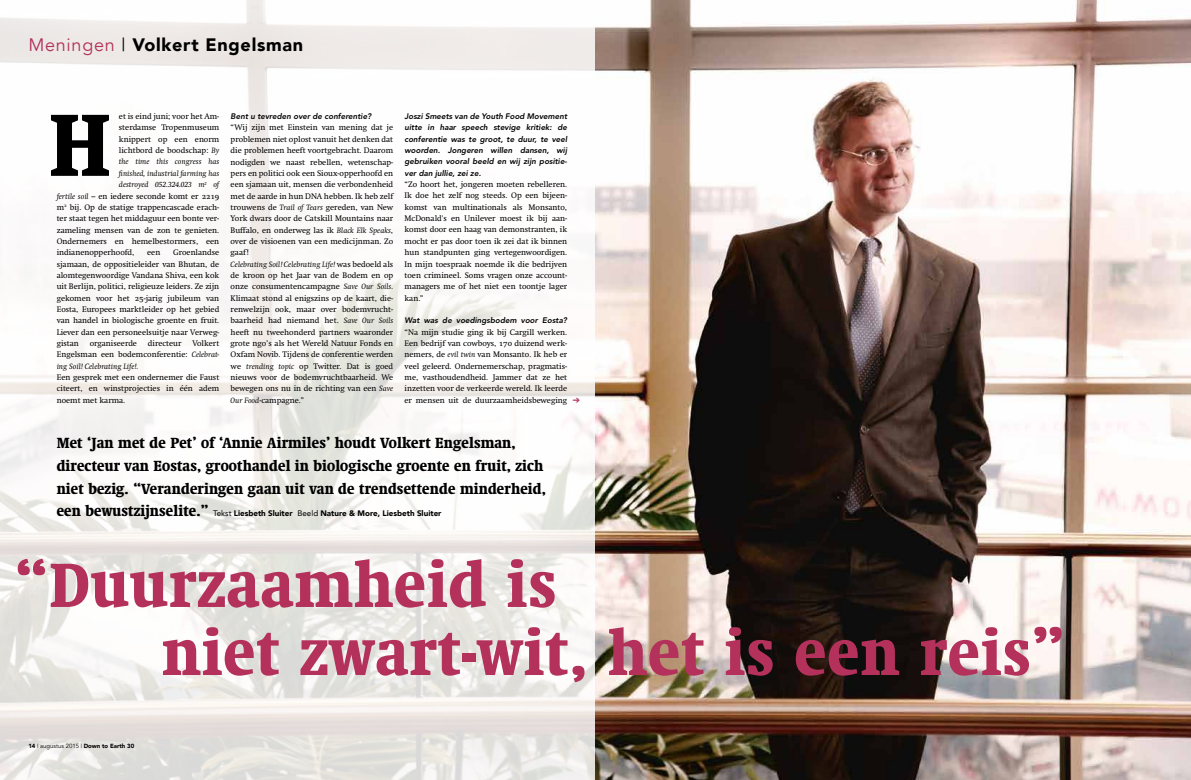
<style>
.page{position:relative;width:1191px;height:780px;background:#fff}
.page>*{position:absolute;margin:0;border:0;box-sizing:border-box;transform-origin:0 0}
.t1{font:700 condensed 96px "Nu Swift";color:#000}
.t2{font:700 condensed 68px/68px "Nu Swift";letter-spacing:.02em;color:#b3315b}
.t3{font:900 18px "Avenir LT";letter-spacing:.04em;color:#000}
.t4{font:700 condensed 16px/22.7px "Nu Swift";letter-spacing:.01em;color:#000}
.t5{font:8px/11.3px "Nu Swift";color:#000;text-align:justify}
.t6{font:italic 800 8px/11.3px "Avenir";color:#000;text-align:justify}
.t7{font:italic 8px/11.3px "Swift EF";color:#000;text-align:justify}
.t8{font:900 8px "Avenir LT";color:#000}
.t9{font:900 6px "Avenir LT";color:#000}
.s1{font-weight:400;color:#b3315b}
.s2{font-weight:400}
.s3{font-family:"Swift EF";font-style:italic}
.s4{font-family:"Nu Swift";font-style:normal}
.s5{font-family:"Nu Swift";font-weight:700;font-stretch:condensed;font-size:16px}
</style>
<div class="page">
<img style="left:595px;top:0;width:596px;height:780px">
<svg style="left:0;top:0;width:595px;height:780px"></svg>
<svg style="left:573px;top:397px;width:7px;height:5px"></svg>
<h3 class="t3" style="left:28px;top:34px;width:276px"><span class="s1">Meningen</span> <span class="s2">|</span> Volkert Engelsman</h3>
<p class="t5" style="left:119px;top:111px;width:102px">et is eind juni; voor het Am&shy;sterdamse Tropenmuseum knippert op een enorm lichtbord de boodschap: <span class="s3">By</span></p>
<p class="t7" style="left:119px;top:156px;width:102px">the time this congress has finished, industrial farming has destroyed 052.324.023 m<sup>2</sup> of</p>
<p class="t5" style="left:57px;top:190px;width:164px"><span class="s3">fertile soil</span> – en iedere seconde komt er 2219 m<sup>2</sup> bij. Op de statige trappencascade erach&shy;ter staat tegen het middaguur een bonte ver&shy;zameling mensen van de zon te genieten.<br>Ondernemers en hemelbestormers, een indianenopperhoofd,</p>
<h1 class="t1" style="left:49px;top:91px;width:64px">H</h1>
<p class="t5" style="left:57px;top:247px;width:164px;text-indent:116px">Groenlandse sjamaan, de oppositieleider van Bhutan, de alomtegenwoordige Vandana Shiva, een kok uit Berlijn, politici, religieuze leiders. Ze zijn gekomen voor het 25-jarig jubileum van Eosta, Europees marktleider op het gebied van handel in biologische groente en fruit.<br>Liever dan een personeelsuitje naar Verweg&shy;gistan</p>
<p class="t5" style="left:147px;top:247px;width:15px">een</p>
<p class="t5" style="left:57px;top:337px;width:164px;text-align:right">Volkert<br>Engelsman een bodemconferentie: <span class="s3">Celebrat-</span></p>
<p class="t7" style="left:57px;top:360px;width:83px">ing Soil! Celebrating Life!.</p>
<p class="t5" style="left:57px;top:371px;width:164px">Een gesprek met een ondernemer die Faust citeert, en winstprojecties in één adem noemt met karma.</p>
<p class="t5" style="left:90px;top:337px;width:49px">organiseerde</p>
<p class="t5" style="left:148px;top:337px;width:35px">directeur</p>
<p class="t6" style="left:231px;top:111px;width:142px">Bent u tevreden over de conferentie?</p>
<p class="t5" style="left:231px;top:122px;width:164px">“Wij zijn met Einstein van mening dat je problemen niet oplost vanuit het denken dat die problemen heeft voortgebracht. Daarom nodigden we naast rebellen, wetenschap&shy;pers en politici ook een Sioux-opperhoofd en een sjamaan uit, mensen die verbondenheid met de aarde in hun DNA hebben. Ik heb zelf trouwens de <span class="s3">Trail of Tears</span> gereden, van New York dwars door de Catskill Mountains naar Buffalo, en onderweg las ik <span class="s3">Black Elk Speaks</span>, over de visioenen van een medicijnman. Zo gaaf!</p>
<p class="t7" style="left:231px;top:258px;width:164px">Celebrating Soil! Celebrating Life! <span class="s4">was bedoeld als</span></p>
<p class="t5" style="left:231px;top:269px;width:164px">de kroon op het Jaar van de Bodem en op onze consumentencampagne <span class="s3">Save Our Soils.<br></span>Klimaat stond al enigszins op de kaart, die&shy;renwelzijn ook, maar over bodemvrucht&shy;baarheid had niemand het. <span class="s3">Save Our Soils </span>heeft nu tweehonderd partners waaronder grote ngo’s als het Wereld Natuur Fonds en Oxfam Novib. Tijdens de conferentie werden we <span class="s3">trending topic</span> op Twitter. Dat is goed nieuws voor de bodemvruchtbaarheid. We bewegen ons nu in de richting van een <span class="s3">Save Our Food</span>-campagne.”</p>
<p class="t6" style="left:404px;top:111px;width:164px">Joszi Smeets van de Youth Food Movement uitte in haar speech stevige kritiek: de conferentie was te groot, te duur, te veel woorden. Jongeren willen dansen, wij gebruiken vooral beeld en wij zijn positie&shy;ver dan jullie, zei ze.</p>
<p class="t5" style="left:404px;top:179px;width:164px">“Zo hoort het, jongeren moeten rebelleren.<br>Ik doe het zelf nog steeds. Op een bijeen&shy;komst van multinationals als Monsanto, McDonald's en Unilever moest ik bij aan&shy;komst door een haag van demonstranten, ik mocht er pas door toen ik zei dat ik binnen hun standpunten ging vertegenwoordigen.<br>In mijn toespraak noemde ik die bedrijven toen crimineel. Soms vragen onze account&shy;managers me of het niet een toontje lager kan.”</p>
<p class="t6" style="left:404px;top:315px;width:164px">Wat was de voedingsbodem voor Eosta?</p>
<p class="t5" style="left:404px;top:326px;width:164px">“Na mijn studie ging ik bij Cargill werken.<br>Een bedrijf van cowboys, 170 duizend werk&shy;nemers, de <span class="s3">evil twin</span> van Monsanto. Ik heb er veel geleerd. Ondernemerschap, pragmatis&shy;me, vasthoudendheid. Jammer dat ze het inzetten voor de verkeerde wereld. Ik leerde er mensen uit de duurzaamheidsbeweging</p>
<h3 class="t4" style="left:57px;top:431px;width:491px">Met ‘Jan met de Pet’ of ‘Annie Airmiles’ houdt Volkert Engelsman, directeur van Eostas, groothandel in biologische groente en fruit, zich niet bezig. “Veranderingen gaan uit van de trendsettende minderheid,</h3>
<p class="t8" style="left:57px;top:508px;width:386px"><span class="s5">een bewustzijnselite.”</span> <span class="s2">Tekst</span> Liesbeth Sluiter <span class="s2">Beeld</span> Nature &amp; More, Liesbeth Sluiter</p>
<h2 class="t2" style="left:162px;top:551px;width:904px;text-indent:-147px">“Duurzaamheid is<br>niet zwart-wit, het is een reis”</h2>
<p class="t9" style="left:28px;top:741px;width:107px">14 <span class="s2">| augustus 2015 |</span> Down to Earth 30</p>
</div>
